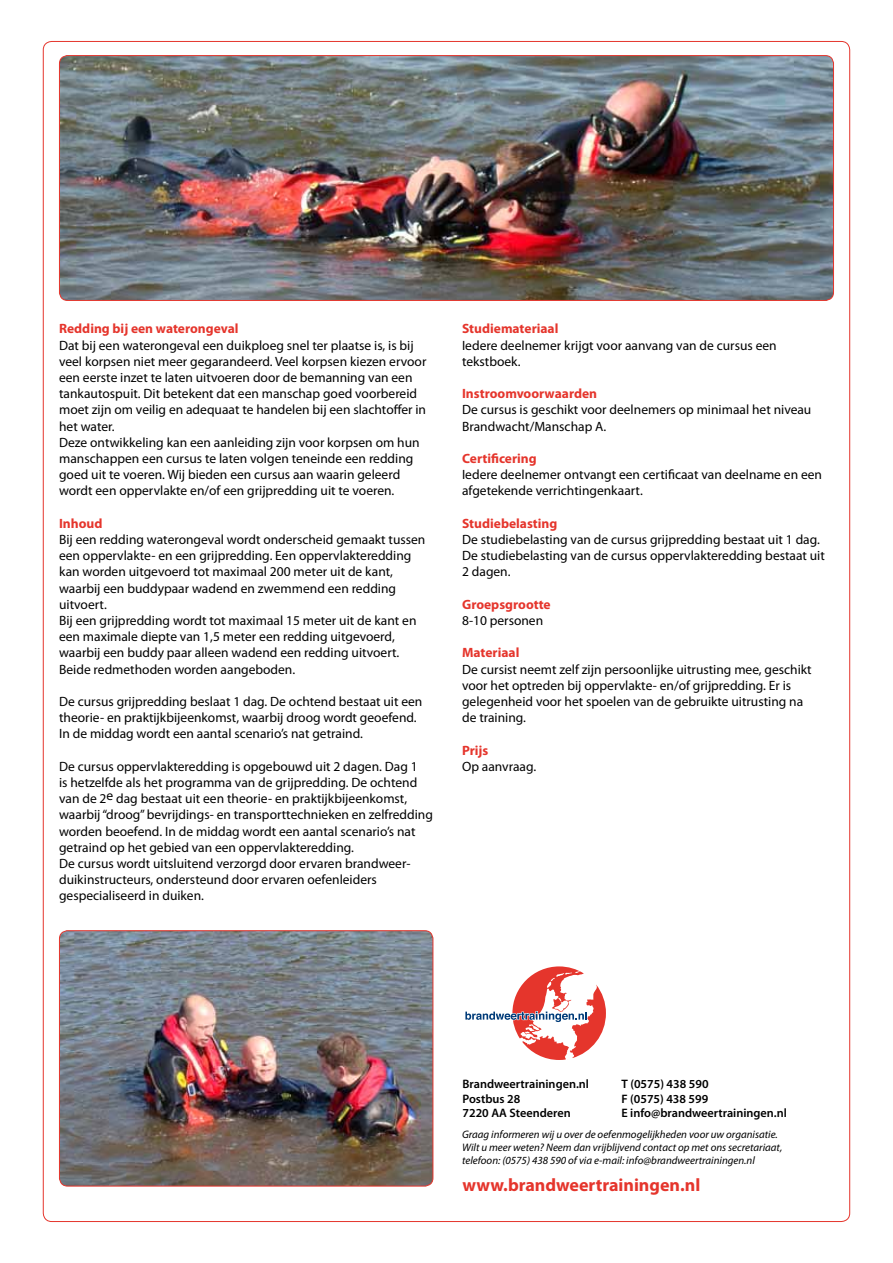
<style>
.page{position:relative;width:893px;height:1263px;background:#fff}
.page>*{position:absolute;margin:0;border:0;box-sizing:border-box;transform-origin:0 0}
.t1{font:700 18px "Myriad Pro";color:#e5352c}
.t2{font:13.5px/16.2px "Myriad Pro";color:#000}
.t3{font:700 13.5px "Myriad Pro";color:#e5352c}
.t4{font:600 12.3px/14.7px "Myriad Pro";color:#000}
.t5{font:italic 10.95px/13px "Myriad Pro";color:#000}
</style>
<div class="page">
<svg style="left:465px;top:966px;width:141px;height:94px"></svg>
<img style="left:59px;top:57px;width:773px;height:242px">
<div style="left:59px;top:55px;width:775px;height:246px;border:1px solid #e5352c;border-radius:8px"></div>
<img style="left:59px;top:932px;width:374px;height:254px">
<div style="left:59px;top:930px;width:374px;height:256px;border:1px solid #e5352c;border-radius:8px"></div>
<p class="t3" style="left:59px;top:320px;width:181px">Redding bij een waterongeval</p>
<p class="t2" style="left:59px;top:337px;width:369px">Dat bij een waterongeval een duikploeg snel ter plaatse is, is bij veel korpsen niet meer gegarandeerd. Veel korpsen kiezen ervoor een eerste inzet te laten uitvoeren door de bemanning van een tankautospuit. Dit betekent dat een manschap goed voorbereid moet zijn om veilig en adequaat te handelen bij een slachtoffer in het water.<br>Deze ontwikkeling kan een aanleiding zijn voor korpsen om hun manschappen een cursus te laten volgen teneinde een redding goed uit te voeren. Wij bieden een cursus aan waarin geleerd wordt een oppervlakte en/of een grijpredding uit te voeren.</p>
<p class="t3" style="left:59px;top:514px;width:45px">Inhoud</p>
<p class="t2" style="left:59px;top:531px;width:368px">Bij een redding waterongeval wordt onderscheid gemaakt tussen een oppervlakte- en een grijpredding. Een oppervlakteredding kan worden uitgevoerd tot maximaal 200 meter uit de kant, waarbij een buddypaar wadend en zwemmend een redding uitvoert.<br>Bij een grijpredding wordt tot maximaal 15 meter uit de kant en een maximale diepte van 1,5 meter een redding uitgevoerd, waarbij een buddy paar alleen wadend een redding uitvoert.<br>Beide redmethoden worden aangeboden.</p>
<p class="t2" style="left:59px;top:693px;width:365px">De cursus grijpredding beslaat 1 dag. De ochtend bestaat uit een theorie- en praktijkbijeenkomst, waarbij droog wordt geoefend.<br>In de middag wordt een aantal scenario’s nat getraind.</p>
<p class="t2" style="left:59px;top:758px;width:375px">De cursus oppervlakteredding is opgebouwd uit 2 dagen. Dag 1<br>is hetzelfde als het programma van de grijpredding. De ochtend van de 2e dag bestaat uit een theorie- en praktijkbijeenkomst, waarbij “droog” bevrijdings- en transporttechnieken en zelfredding worden beoefend. In de middag wordt een aantal scenario’s nat getraind op het gebied van een oppervlakteredding.<br>De cursus wordt uitsluitend verzorgd door ervaren brandweer&shy;duikinstructeurs, ondersteund door ervaren oefenleiders gespecialiseerd in duiken.</p>
<p class="t3" style="left:462px;top:320px;width:98px">Studiemateriaal</p>
<p class="t2" style="left:462px;top:337px;width:316px">Iedere deelnemer krijgt voor aanvang van de cursus een tekstboek.</p>
<p class="t3" style="left:462px;top:385px;width:137px">Instroomvoorwaarden</p>
<p class="t2" style="left:462px;top:401px;width:351px">De cursus is geschikt voor deelnemers op minimaal het niveau<br>Brandwacht/Manschap A.</p>
<p class="t3" style="left:462px;top:450px;width:76px">Certificering</p>
<p class="t2" style="left:462px;top:466px;width:361px">Iedere deelnemer ontvangt een certificaat van deelname en een afgetekende verrichtingenkaart.</p>
<p class="t3" style="left:462px;top:514px;width:97px">Studiebelasting</p>
<p class="t2" style="left:462px;top:531px;width:364px">De studiebelasting van de cursus grijpredding bestaat uit 1 dag.<br>De studiebelasting van de cursus oppervlakteredding bestaat uit<br>2 dagen.</p>
<p class="t3" style="left:462px;top:595px;width:90px">Groepsgrootte</p>
<p class="t2" style="left:462px;top:612px;width:83px">8-10 personen</p>
<p class="t3" style="left:462px;top:644px;width:59px">Materiaal</p>
<p class="t2" style="left:462px;top:661px;width:351px">De cursist neemt zelf zijn persoonlijke uitrusting mee, geschikt voor het optreden bij oppervlakte- en/of grijpredding. Er is gelegenheid voor het spoelen van de gebruikte uitrusting na de training.</p>
<p class="t3" style="left:462px;top:741px;width:28px">Prijs</p>
<p class="t2" style="left:462px;top:758px;width:76px">Op aanvraag.</p>
<p class="t4" style="left:462px;top:1076px;width:128px">Brandweertrainingen.nl<br>Postbus 28<br>7220 AA Steenderen</p>
<p class="t4" style="left:621px;top:1076px;width:167px">T (0575) 438 590<br>F (0575) 438 599<br>E info@brandweertrainingen.nl</p>
<p class="t5" style="left:462px;top:1128px;width:322px">Graag informeren wij u over de oefenmogelijkheden voor uw organisatie.<br>Wilt u meer weten? Neem dan vrijblijvend contact op met ons secretariaat, telefoon: (0575) 438 590 of via e-mail: info@brandweertrainingen.nl</p>
<h1 class="t1" style="left:462px;top:1173px;width:239px">www.brandweertrainingen.nl</h1>
</div>
